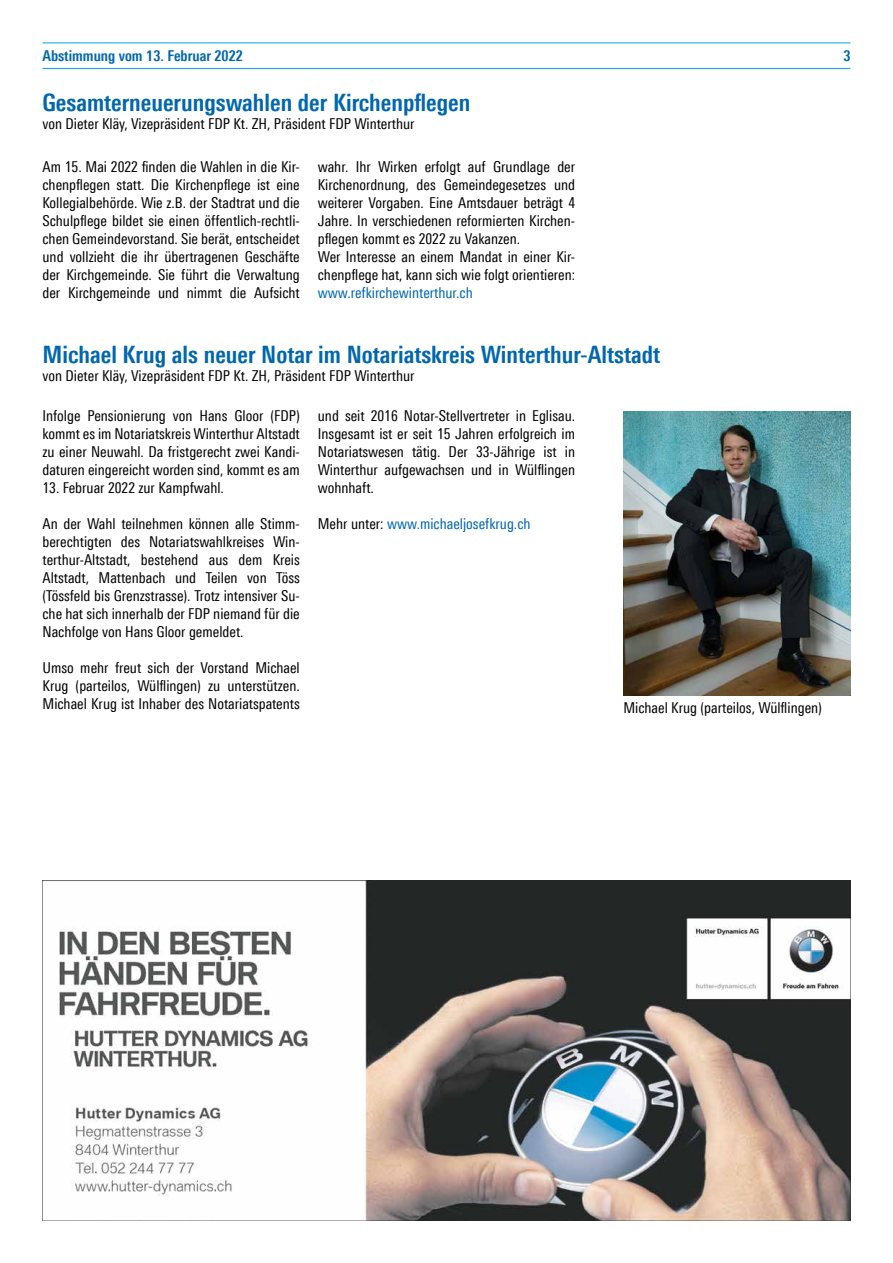
<style>
.page{position:relative;width:893px;height:1263px;background:#fff}
.page>*{position:absolute;margin:0;border:0;box-sizing:border-box;transform-origin:0 0}
.t1{font:700 24px "Linotype Univers 620 Cn";color:#0067ae}
.t2{font:15px/18px "Linotype Univers 420 Cn";color:#000;text-align:justify}
.t3{font:15px "Linotype Univers 420 Cn";color:#0067ae}
.t4{font:700 15px "Linotype Univers 620 Cn";color:#0067ae}
.s1{color:#000}
</style>
<div class="page">
<hr style="left:43px;top:43px;width:807px;height:1px;background:#00a4e2">
<hr style="left:43px;top:68px;width:807px;height:1px;background:#00a4e2">
<img style="left:43px;top:880px;width:807px;height:340px">
<img style="left:623px;top:411px;width:227px;height:284px">
<p class="t4" style="left:43px;top:47px;width:202px">Abstimmung vom 13. Februar 2022</p>
<p class="t4" style="left:843px;top:47px;width:9px">3</p>
<h1 class="t1" style="left:43px;top:88px;width:429px">Gesamterneuerungswahlen der Kirchenpflegen</h1>
<p class="t2" style="left:43px;top:114px;width:373px">von Dieter Kläy, Vizepräsident FDP Kt. ZH, Präsident FDP Winterthur</p>
<p class="t2" style="left:43px;top:158px;width:259px">Am 15. Mai 2022 finden die Wahlen in die Kir&shy;chenpflegen statt. Die Kirchenpflege ist eine Kollegialbehörde. Wie z.B. der Stadtrat und die Schulpflege bildet sie einen öffentlich-rechtli&shy;chen Gemeindevorstand. Sie berät, entscheidet und vollzieht die ihr übertragenen Geschäfte der Kirchgemeinde. Sie führt die Verwaltung der Kirchgemeinde und nimmt die Aufsicht</p>
<p class="t2" style="left:318px;top:158px;width:259px;text-align:left">wahr. Ihr Wirken erfolgt auf Grundlage der Kirchenordnung, des Gemeindegesetzes und weiterer Vorgaben. Eine Amtsdauer beträgt 4<br>Jahre. In verschiedenen reformierten Kirchen&shy;pflegen kommt es 2022 zu Vakanzen.<br>Wer Interesse an einem Mandat in einer Kir&shy;chenpflege hat, kann sich wie folgt orientieren:</p>
<p class="t3" style="left:318px;top:284px;width:156px">www.refkirchewinterthur.ch</p>
<h1 class="t1" style="left:43px;top:340px;width:619px">Michael Krug als neuer Notar im Notariatskreis Winterthur-Altstadt</h1>
<p class="t2" style="left:43px;top:366px;width:373px">von Dieter Kläy, Vizepräsident FDP Kt. ZH, Präsident FDP Winterthur</p>
<p class="t2" style="left:43px;top:406px;width:259px">Infolge Pensionierung von Hans Gloor (FDP) kommt es im Notariatskreis Winterthur Altstadt zu einer Neuwahl. Da fristgerecht zwei Kandi&shy;daturen eingereicht worden sind, kommt es am</p>
<p class="t2" style="left:43px;top:478px;width:183px">13. Februar 2022 zur Kampfwahl.</p>
<p class="t2" style="left:43px;top:514px;width:259px">An der Wahl teilnehmen können alle Stimm&shy;berechtigten des Notariatswahlkreises Win&shy;terthur-Altstadt, bestehend aus dem Kreis Altstadt, Mattenbach und Teilen von Töss (Tössfeld bis Grenzstrasse). Trotz intensiver Su&shy;che hat sich innerhalb der FDP niemand für die Nachfolge von Hans Gloor gemeldet.</p>
<p class="t2" style="left:43px;top:658px;width:259px">Umso mehr freut sich der Vorstand Michael Krug (parteilos, Wülflingen) zu unterstützen.<br>Michael Krug ist Inhaber des Notariatspatents</p>
<p class="t2" style="left:318px;top:406px;width:259px">und seit 2016 Notar-Stellvertreter in Eglisau.<br>Insgesamt ist er seit 15 Jahren erfolgreich im Notariatswesen tätig. Der 33-Jährige ist in Winterthur aufgewachsen und in Wülflingen wohnhaft.</p>
<p class="t3" style="left:318px;top:514px;width:214px"><span class="s1">Mehr unter:</span> www.michaeljosefkrug.ch</p>
<p class="t2" style="left:623px;top:698px;width:200px">Michael Krug (parteilos, Wülflingen)</p>
</div>
